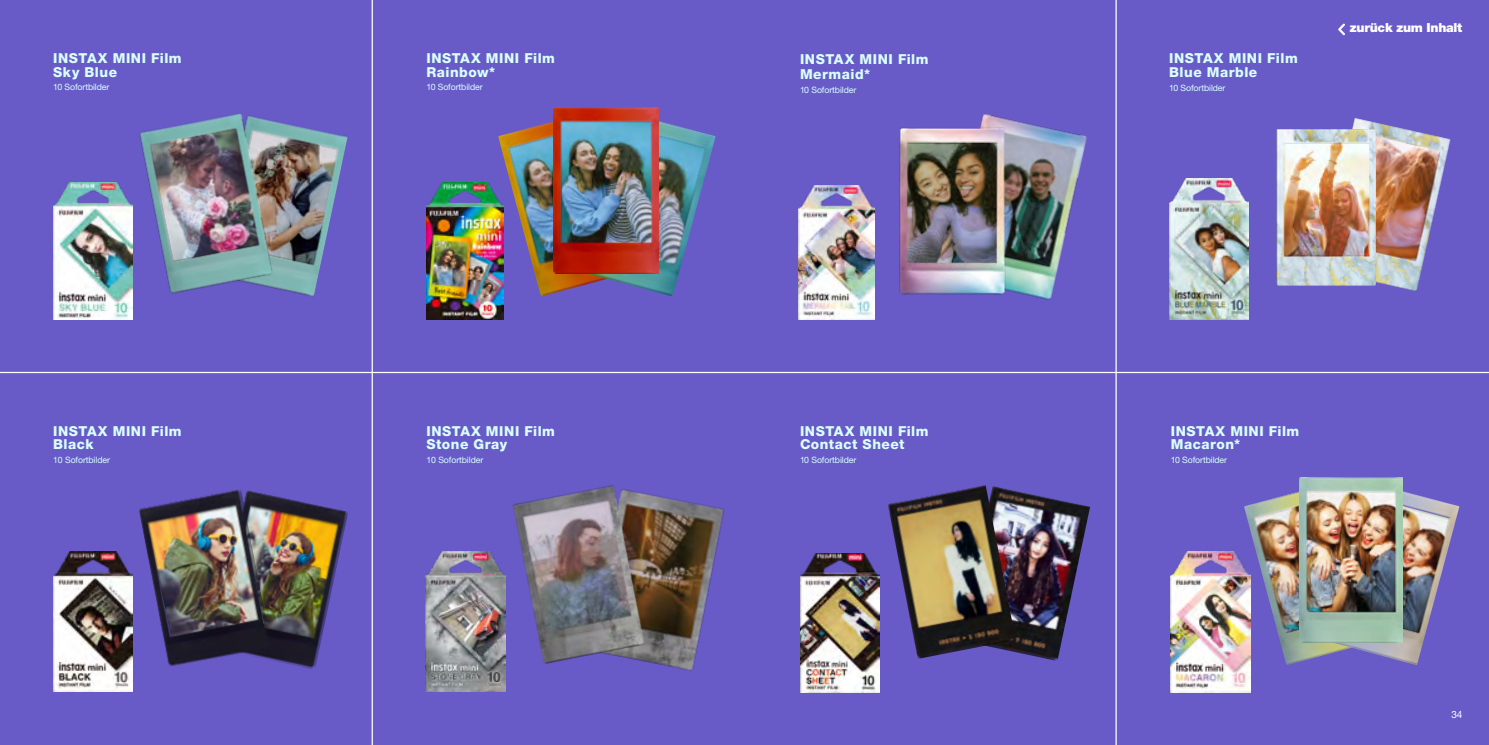
<style>
.page{position:relative;width:1489px;height:745px;background:#fff}
.page>*{position:absolute;margin:0;border:0;box-sizing:border-box;transform-origin:0 0}
.t1{font:800 13.75px/13.8px "Helvetica Neue LT Std";letter-spacing:.035em;color:#d9ffff}
.t2{font:900 12.5px "Helvetica Neue LT Std";letter-spacing:-.02em;color:#fff}
.t3{font:10px "Helvetica Neue LT Std";color:#fff}
.t4{font:8.75px "Helvetica Neue LT Std";letter-spacing:-.01em;color:#d9ffff}
</style>
<div class="page">
<div style="left:0;top:0;width:1488px;height:744px;background:#685bc7"></div>
<img style="left:425px;top:551px;width:80px;height:140px">
<img style="left:53px;top:182px;width:80px;height:137px">
<img style="left:1170px;top:551px;width:80px;height:141px">
<hr style="left:0;top:371px;width:1488px;height:2px;background:#fff">
<hr style="left:371px;top:0;width:2px;height:744px;background:#fff">
<hr style="left:1115px;top:0;width:1px;height:744px;background:#fff">
<img style="left:1015px;top:490px;width:75px;height:170px">
<img style="left:888px;top:485px;width:127px;height:173px">
<img style="left:800px;top:553px;width:79px;height:139px">
<img style="left:1169px;top:178px;width:79px;height:141px">
<img style="left:1320px;top:118px;width:130px;height:173px">
<img style="left:1276px;top:129px;width:99px;height:156px">
<img style="left:798px;top:185px;width:76px;height:134px">
<img style="left:426px;top:182px;width:77px;height:137px">
<img style="left:498px;top:109px;width:73px;height:187px">
<img style="left:571px;top:109px;width:144px;height:187px">
<img style="left:554px;top:107px;width:104px;height:166px">
<img style="left:1243px;top:491px;width:73px;height:173px">
<img style="left:1316px;top:479px;width:143px;height:185px">
<img style="left:1299px;top:477px;width:103px;height:164px">
<img style="left:276px;top:121px;width:72px;height:176px">
<img style="left:276px;top:124px;width:69px;height:145px">
<img style="left:139px;top:113px;width:137px;height:181px">
<img style="left:646px;top:493px;width:78px;height:178px">
<img style="left:513px;top:485px;width:133px;height:179px">
<img style="left:981px;top:113px;width:106px;height:187px">
<img style="left:899px;top:125px;width:107px;height:171px">
<img style="left:53px;top:551px;width:80px;height:140px">
<img style="left:271px;top:495px;width:77px;height:174px">
<img style="left:139px;top:489px;width:132px;height:178px">
<p class="t1" style="left:53px;top:51px;width:130px">INSTAX MINI Film<br>Sky Blue</p>
<p class="t4" style="left:53px;top:82px;width:58px">10 Sofortbilder</p>
<p class="t1" style="left:53px;top:423px;width:130px">INSTAX MINI Film<br>Black</p>
<p class="t4" style="left:53px;top:454px;width:58px">10 Sofortbilder</p>
<p class="t1" style="left:426px;top:51px;width:130px">INSTAX MINI Film<br>Rainbow*</p>
<p class="t4" style="left:426px;top:82px;width:58px">10 Sofortbilder</p>
<p class="t1" style="left:426px;top:423px;width:130px">INSTAX MINI Film<br>Stone Gray</p>
<p class="t4" style="left:426px;top:454px;width:58px">10 Sofortbilder</p>
<p class="t1" style="left:800px;top:52px;width:130px;line-height:15px">INSTAX MINI Film<br>Mermaid*</p>
<p class="t4" style="left:800px;top:84px;width:58px">10 Sofortbilder</p>
<p class="t1" style="left:800px;top:423px;width:130px">INSTAX MINI Film<br>Contact Sheet</p>
<p class="t4" style="left:800px;top:454px;width:58px">10 Sofortbilder</p>
<p class="t1" style="left:1169px;top:51px;width:130px">INSTAX MINI Film<br>Blue Marble</p>
<p class="t4" style="left:1169px;top:82px;width:58px">10 Sofortbilder</p>
<p class="t2" style="left:1338px;top:20px;width:125px">〈 zurück zum Inhalt</p>
<p class="t1" style="left:1170px;top:423px;width:130px">INSTAX MINI Film<br>Macaron*</p>
<p class="t4" style="left:1170px;top:454px;width:58px">10 Sofortbilder</p>
<p class="t3" style="left:1451px;top:708px;width:12px">34</p>
</div>
